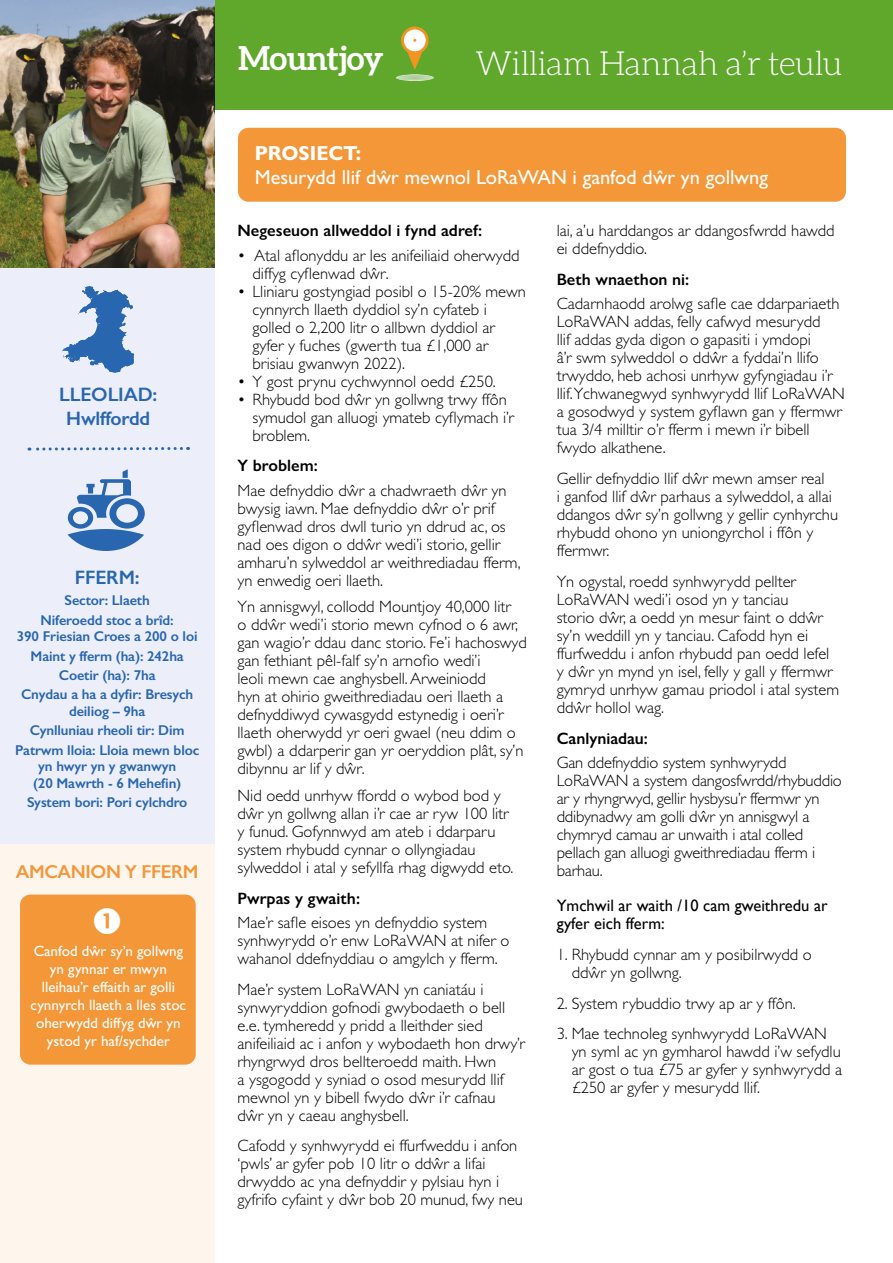
<style>
.page{position:relative;width:893px;height:1263px;background:#fff}
.page>*{position:absolute;margin:0;border:0;box-sizing:border-box;transform-origin:0 0}
.t1{font:300 33.3px "Aleo";letter-spacing:-.02em;color:#fff}
.t2{font:700 33px "Aleo";letter-spacing:-.02em;color:#fff}
.t3{font:500 20.4px/24px "Gill Sans Nova";color:#fff}
.t4{font:600 19.5px/24px "Gill Sans";letter-spacing:-.01em;color:#2866af;text-align:center}
.t5{font:600 18.75px "Gill Sans";letter-spacing:-.02em;color:#f39739}
.t6{font:300 16.5px/18px "Gill Sans";color:#000}
.t7{font:600 16.5px "Gill Sans Nova";color:#000}
.t8{font:16.5px/18px "Gill Sans";color:#000}
.t9{font:500 15px/18px "Gill Sans Nova";color:#fff;text-align:center}
.t10{font:600 14.25px/16.5px "Gill Sans";letter-spacing:-.01em;color:#2866af;text-align:center}
.s1{font-weight:700}
</style>
<div class="page">
<div style="left:165px;top:0;width:728px;height:110px;background:#5fa82b"></div>
<div style="left:0;top:0;width:215px;height:902px;background:#eceef9"></div>
<div style="left:0;top:845px;width:215px;height:418px;background:#fef5ed"></div>
<svg style="left:62px;top:286px;width:72px;height:87px"></svg>
<svg style="left:29px;top:447px;width:160px;height:4px"></svg>
<svg style="left:68px;top:469px;width:77px;height:82px"></svg>
<div style="left:20px;top:894px;width:176px;height:171px;background:#f39739;border-radius:10px"></div>
<div style="left:238px;top:128px;width:608px;height:74px;background:#f39739;border-radius:10px"></div>
<img style="left:0;top:0;width:215px;height:268px">
<svg style="left:396px;top:52px;width:38px;height:29px"></svg>
<svg style="left:401px;top:27px;width:28px;height:27px"></svg>
<div style="left:404px;top:29px;width:22px;height:22px;background:#fff;border-radius:50%"></div>
<p class="t4" style="left:59px;top:382px;width:100px">LLEOLIAD:<br>Hwlffordd</p>
<p class="t4" style="left:75px;top:565px;width:66px">FFERM:</p>
<p class="t10" style="left:65px;top:592px;width:87px">Sector: Llaeth</p>
<p class="t10" style="left:17px;top:611px;width:182px">Niferoedd stoc a brîd:<br>390 Friesian Croes a 200 o loi</p>
<p class="t10" style="left:31px;top:647px;width:155px">Maint y fferm (ha): 242ha</p>
<p class="t10" style="left:59px;top:667px;width:98px">Coetir (ha): 7ha</p>
<p class="t10" style="left:21px;top:686px;width:174px">Cnydau a ha a dyfir: Bresych deiliog – 9ha</p>
<p class="t10" style="left:30px;top:722px;width:156px">Cynlluniau rheoli tir: Dim</p>
<p class="t10" style="left:15px;top:742px;width:186px">Patrwm lloia: Lloia mewn bloc yn hwyr yn y gwanwyn<br>(20 Mawrth - 6 Mehefin)</p>
<p class="t10" style="left:27px;top:794px;width:162px">System bori: Pori cylchdro</p>
<p class="t5" style="left:16px;top:860px;width:184px">AMCANION Y FFERM</p>
<p class="t9" style="left:31px;top:942px;width:157px">Canfod dŵr sy’n gollwng yn gynnar er mwyn lleihau’r effaith ar golli cynnyrch llaeth a lles stoc oherwydd diffyg dŵr yn ystod yr haf/sychder</p>
<p class="t2" style="left:238px;top:38px;width:147px">Mountjoy</p>
<p class="t1" style="left:476px;top:44px;width:369px">William Hannah a’r teulu</p>
<p class="t3" style="left:255px;top:141px;width:515px"><span class="s1">PROSIECT:<br></span>Mesurydd llif dŵr mewnol LoRaWAN i ganfod dŵr yn gollwng</p>
<p class="t7" style="left:238px;top:220px;width:246px">Negeseuon allweddol i fynd adref:</p>
<p class="t6" style="left:253px;top:246px;width:268px;text-indent:-15px">• Atal aflonyddu ar les anifeiliaid oherwydd diffyg cyflenwad dwˆ r.</p>
<p class="t6" style="left:253px;top:282px;width:275px;text-indent:-15px">• Lliniaru gostyngiad posibl o 15-20% mewn cynnyrch llaeth dyddiol sy’n cyfateb i golled o 2,200 litr o allbwn dyddiol ar gyfer y fuches (gwerth tua £1,000 ar brisiau gwanwyn 2022).</p>
<p class="t6" style="left:238px;top:372px;width:260px">• Y gost prynu cychwynnol oedd £250.</p>
<p class="t6" style="left:253px;top:390px;width:263px;text-indent:-15px">• Rhybudd bod dwˆ r yn gollwng trwy ffôn symudol gan alluogi ymateb cyflymach i’r broblem.</p>
<p class="t7" style="left:238px;top:455px;width:82px">Y broblem:</p>
<p class="t6" style="left:238px;top:481px;width:285px">Mae defnyddio dwˆ r a chadwraeth dwˆ r yn bwysig iawn. Mae defnyddio dwˆ r o’r prif gyflenwad dros dwll turio yn ddrud ac, os nad oes digon o ddwˆ r wedi’i storio, gellir amharu’n sylweddol ar weithrediadau fferm, yn enwedig oeri llaeth.</p>
<p class="t6" style="left:238px;top:598px;width:291px">Yn annisgwyl, collodd Mountjoy 40,000 litr<br>o ddwˆ r wedi’i storio mewn cyfnod o 6 awr, gan wagio’r ddau danc storio. Fe’i hachoswyd gan fethiant pêl-falf sy’n arnofio wedi’i<br>leoli mewn cae anghysbell. Arweiniodd<br>hyn at ohirio gweithrediadau oeri llaeth a defnyddiwyd cywasgydd estynedig i oeri’r llaeth oherwydd yr oeri gwael (neu ddim o gwbl) a ddarperir gan yr oeryddion plât, sy’n dibynnu ar lif y dwˆ r.</p>
<p class="t6" style="left:238px;top:786px;width:277px">Nid oedd unrhyw ffordd o wybod bod y dwˆ r yn gollwng allan i’r cae ar ryw 100 litr y funud. Gofynnwyd am ateb i ddarparu system rhybudd cynnar o ollyngiadau sylweddol i atal y sefyllfa rhag digwydd eto.</p>
<p class="t7" style="left:238px;top:888px;width:124px">Pwrpas y gwaith:</p>
<p class="t6" style="left:238px;top:913px;width:273px">Mae’r safle eisoes yn defnyddio system synhwyrydd o’r enw LoRaWAN at nifer o wahanol ddefnyddiau o amgylch y fferm.</p>
<p class="t6" style="left:238px;top:980px;width:289px">Mae’r system LoRaWAN yn caniatáu i synwyryddion gofnodi gwybodaeth o bell e.e. tymheredd y pridd a lleithder sied anifeiliaid ac i anfon y wybodaeth hon drwy’r rhyngrwyd dros bellteroedd maith. Hwn<br>a ysgogodd y syniad o osod mesurydd llif mewnol yn y bibell fwydo dwˆ r i’r cafnau<br>dwˆ r yn y caeau anghysbell.</p>
<p class="t6" style="left:238px;top:1137px;width:287px">Cafodd y synhwyrydd ei ffurfweddu i anfon ‘pwls’ ar gyfer pob 10 litr o ddwˆ r a lifai drwyddo ac yna defnyddir y pylsiau hyn i gyfrifo cyfaint y dwˆ r bob 20 munud, fwy neu</p>
<p class="t6" style="left:557px;top:222px;width:279px">lai, a’u harddangos ar ddangosfwrdd hawdd ei ddefnyddio.</p>
<p class="t7" style="left:557px;top:269px;width:134px">Beth wnaethon ni:</p>
<p class="t6" style="left:557px;top:295px;width:290px">Cadarnhaodd arolwg safle cae ddarpariaeth LoRaWAN addas, felly cafwyd mesurydd<br>llif addas gyda digon o gapasiti i ymdopi<br>â’r swm sylweddol o ddwˆ r a fyddai’n llifo trwyddo, heb achosi unrhyw gyfyngiadau i’r llif.Ychwanegwyd synhwyrydd llif LoRaWAN a gosodwyd y system gyflawn gan y ffermwr tua 3/4 milltir o’r fferm i mewn i’r bibell fwydo alkathene.</p>
<p class="t6" style="left:557px;top:470px;width:283px">Gellir defnyddio llif dwˆ r mewn amser real<br>i ganfod llif dwˆ r parhaus a sylweddol, a allai ddangos dwˆ r sy’n gollwng y gellir cynhyrchu rhybudd ohono yn uniongyrchol i ffôn y ffermwr.</p>
<p class="t6" style="left:557px;top:572px;width:284px">Yn ogystal, roedd synhwyrydd pellter LoRaWAN wedi’i osod yn y tanciau<br>storio dwˆ r, a oedd yn mesur faint o ddwˆ r sy’n weddill yn y tanciau. Cafodd hyn ei ffurfweddu i anfon rhybudd pan oedd lefel y dwˆ r yn mynd yn isel, felly y gall y ffermwr gymryd unrhyw gamau priodol i atal system ddwˆ r hollol wag.</p>
<p class="t7" style="left:557px;top:728px;width:93px">Canlyniadau:</p>
<p class="t6" style="left:557px;top:753px;width:287px">Gan ddefnyddio system synhwyrydd LoRaWAN a system dangosfwrdd/rhybuddio ar y rhyngrwyd, gellir hysbysu’r ffermwr yn ddibynadwy am golli dwˆ r yn annisgwyl a chymryd camau ar unwaith i atal colled pellach gan alluogi gweithrediadau fferm i barhau.</p>
<p class="t8" style="left:557px;top:896px;width:272px">Ymchwil ar waith /10 cam gweithredu ar gyfer eich fferm:</p>
<p class="t6" style="left:572px;top:945px;width:242px;text-indent:-15px">1. Rhybudd cynnar am y posibilrwydd o ddwˆ r yn gollwng.</p>
<p class="t6" style="left:557px;top:994px;width:241px">2. System rybuddio trwy ap ar y ffôn.</p>
<p class="t6" style="left:572px;top:1025px;width:272px;text-indent:-15px">3. Mae technoleg synhwyrydd LoRaWAN yn syml ac yn gymharol hawdd i’w sefydlu ar gost o tua £75 ar gyfer y synhwyrydd a £250 ar gyfer y mesurydd llif.</p>
</div>
